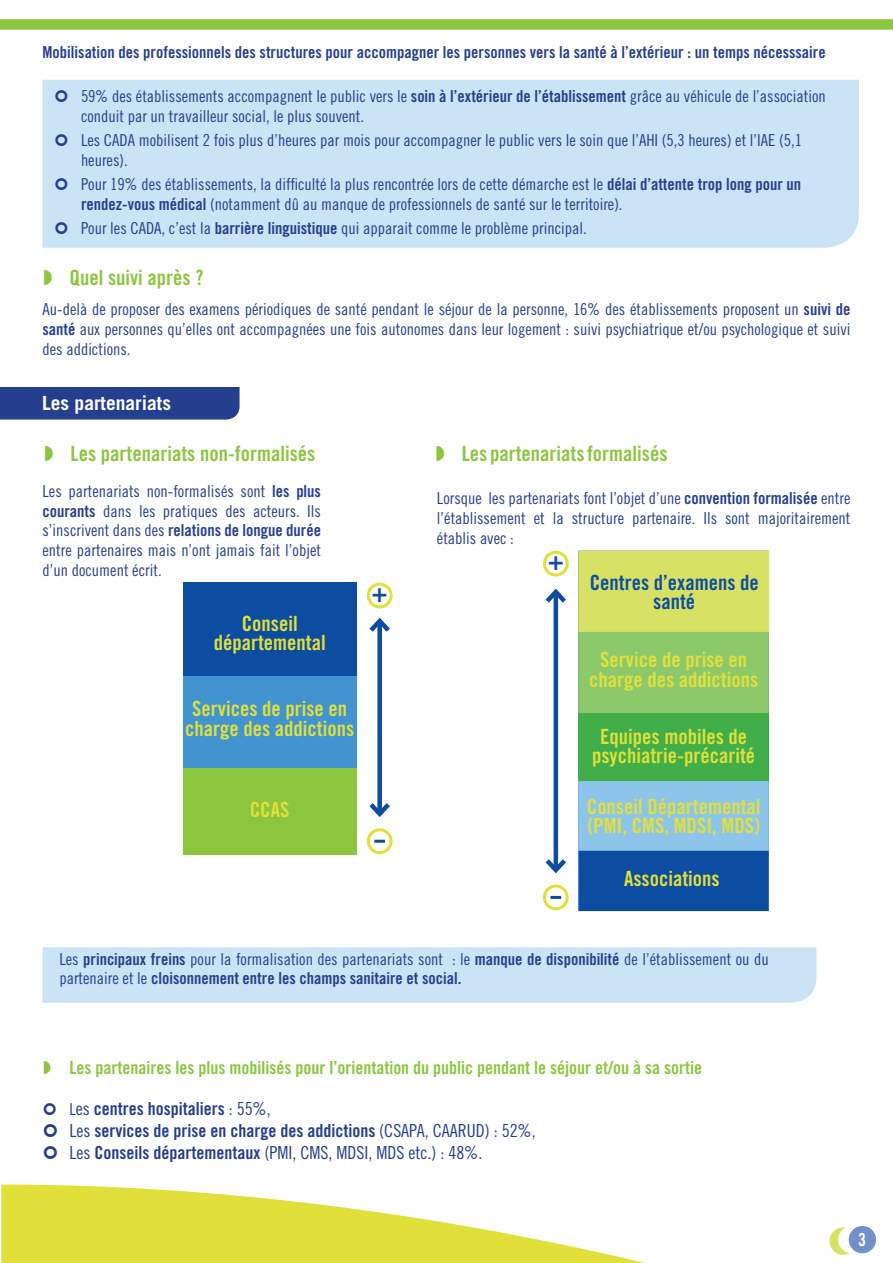
<style>
.page{position:relative;width:893px;height:1263px;background:#fff}
.page>*{position:absolute;margin:0;border:0;box-sizing:border-box;transform-origin:0 0}
.t1{font:27px "Trade Gothic LT Std Bd Cn 20";color:#0d4da1}
.t2{font:21px/19.5px "Trade Gothic LT Std Bd Cn 20";color:#e1e03b;text-align:center}
.t3{font:21px "Trade Gothic LT Std Bd Cn 20";color:#8bc63e}
.t4{font:21px/19.5px "Trade Gothic LT Std Bd Cn 20";color:#0d4da1;text-align:center}
.t5{font:700 19.5px "Trade Gothic LT Std";color:#fff}
.t6{font:18px/21.6px "Trade Gothic LT Std Bd Cn 20";color:#253f8e}
.t7{font:18px "Trade Gothic LT Std Bd Cn 20";color:#8bc63e}
.t8{font:18px "Trade Gothic LT Std Cn 18";color:#253f8e}
.t9{font:18px "Trade Gothic LT Std Bd Cn 20";color:#fff}
.t10{font:16.5px/19.8px "Trade Gothic LT Std Cn 18";color:#253f8e}
.t11{font:16.5px "Trade Gothic LT Std Bd Cn 20";color:#253f8e}
.s1{font-family:"Trade Gothic LT Std Bd Cn 20"}
.s2{font-family:"Trade Gothic LT Std Cn 18"}
.s3{font-family:"Trade Gothic LT Std Cn 18";font-size:16.5px}
</style>
<div class="page">
<svg style="left:1px;top:1184px;width:644px;height:79px;fill:#e1e03b"></svg>
<div style="left:829px;top:1227px;width:28px;height:28px;background:#d7e164;border-radius:50%"></div>
<div style="left:838px;top:1226px;width:27px;height:27px;background:#fff;border-radius:50%"></div>
<div style="left:849px;top:1226px;width:27px;height:27px;background:#7191ca;border-radius:50%"></div>
<div style="left:0;top:19px;width:893px;height:11px;background:#8bc63e"></div>
<div style="left:43px;top:80px;width:816px;height:168px;background:#cae3f5"></div>
<div style="left:0;top:387px;width:240px;height:33px;background:#253f8e"></div>
<div style="left:183px;top:583px;width:173px;height:94px;background:#0d4da1"></div>
<div style="left:183px;top:677px;width:174px;height:91px;background:#4194d0"></div>
<div style="left:183px;top:768px;width:173px;height:86px;background:#8bc63e"></div>
<div style="left:578px;top:551px;width:191px;height:360px;background:#0d4da1"></div>
<div style="left:578px;top:551px;width:191px;height:82px;background:#d7e164"></div>
<div style="left:578px;top:632px;width:191px;height:82px;background:#8cc96b"></div>
<div style="left:578px;top:713px;width:191px;height:70px;background:#40ae49"></div>
<div style="left:578px;top:781px;width:191px;height:70px;background:#8cc4ea"></div>
<div style="left:43px;top:947px;width:773px;height:56px;background:#cae3f5"></div>
<div style="left:377px;top:621px;width:5px;height:193px;background:#0d4da1"></div>
<svg style="left:369px;top:617px;width:21px;height:19px"></svg>
<svg style="left:369px;top:798px;width:21px;height:19px"></svg>
<hr style="left:554px;top:592px;width:4px;height:278px;background:#0d4da1">
<svg style="left:545px;top:588px;width:21px;height:19px"></svg>
<svg style="left:545px;top:854px;width:21px;height:20px"></svg>
<div style="left:367px;top:583px;width:26px;height:25px;border:3px solid #e1e03b;border-radius:50%"></div>
<div style="left:367px;top:828px;width:26px;height:26px;border:3px solid #e1e03b;border-radius:50%"></div>
<div style="left:543px;top:884px;width:26px;height:26px;border:3px solid #e1e03b;border-radius:50%"></div>
<div style="left:543px;top:551px;width:26px;height:25px;border:3px solid #e1e03b;border-radius:50%"></div>
<svg style="left:374px;top:840px;width:11px;height:3px"></svg>
<svg style="left:550px;top:896px;width:11px;height:3px"></svg>
<svg style="left:55px;top:90px;width:12px;height:12px"></svg>
<svg style="left:55px;top:134px;width:12px;height:12px"></svg>
<svg style="left:55px;top:178px;width:12px;height:12px"></svg>
<svg style="left:55px;top:222px;width:12px;height:12px"></svg>
<p class="t11" style="left:43px;top:42px;width:785px">Mobilisation des professionnels des structures pour accompagner les personnes vers la santé à l’extérieur : un temps nécesssaire</p>
<p class="t10" style="left:81px;top:86px;width:746px">59% des établissements accompagnent le public vers le <span class="s1">soin à l’extérieur de l’établissement</span> grâce au véhicule de l’association conduit par un travailleur social, le plus souvent.</p>
<p class="t10" style="left:81px;top:130px;width:723px">Les CADA mobilisent 2 fois plus d’heures par mois pour accompagner le public vers le soin que l’AHI (5,3 heures) et l’IAE (5,1 heures).</p>
<p class="t10" style="left:81px;top:174px;width:722px">Pour 19% des établissements, la difficulté la plus rencontrée lors de cette démarche est le <span class="s1">délai d’attente trop long pour un rendez-vous médical</span> (notamment dû au manque de professionnels de santé sur le territoire).</p>
<p class="t10" style="left:81px;top:218px;width:507px">Pour les CADA, c’est la <span class="s1">barrière linguistique</span> qui apparait comme le problème principal.</p>
<p class="t3" style="left:70px;top:265px;width:136px">Quel suivi après ?</p>
<p class="t10" style="left:43px;top:299px;width:809px;text-align:justify">Au-delà de proposer des examens périodiques de santé pendant le séjour de la personne, 16% des établissements proposent un <span class="s1">suivi de santé</span> aux personnes qu’elles ont accompagnées une fois autonomes dans leur logement : suivi psychiatrique et/ou psychologique et suivi des addictions.</p>
<p class="t5" style="left:42px;top:391px;width:130px">Les partenariats</p>
<p class="t3" style="left:71px;top:441px;width:246px">Les partenariats non-formalisés</p>
<p class="t10" style="left:43px;top:481px;width:280px">Les partenariats non-formalisés sont <span class="s1">les plus courants</span> dans les pratiques des acteurs. Ils</p>
<p class="t11" style="left:43px;top:520px;width:280px"><span class="s2">s’inscrivent dans des</span> relations de longue durée</p>
<p class="t10" style="left:43px;top:540px;width:280px">entre partenaires mais n’ont jamais fait l’objet d’un document écrit.</p>
<p class="t2" style="left:214px;top:613px;width:113px">Conseil départemental</p>
<p class="t2" style="left:185px;top:699px;width:171px">Services de prise en charge des addictions</p>
<h1 class="t1" style="left:372px;top:576px;width:18px">+</h1>
<p class="t2" style="left:250px;top:800px;width:41px">CCAS</p>
<p class="t3" style="left:462px;top:440px;width:207px">Les partenariats formalisés</p>
<p class="t10" style="left:437px;top:488px;width:415px;text-align:justify">Lorsque les partenariats font l’objet d’une <span class="s1">convention formalisée</span> entre l’établissement et la structure partenaire. Ils sont majoritairement établis avec :</p>
<h1 class="t1" style="left:548px;top:544px;width:18px">+</h1>
<p class="t4" style="left:590px;top:572px;width:171px">Centres d’examens de santé</p>
<p class="t2" style="left:589px;top:650px;width:171px">Service de prise en charge des addictions</p>
<p class="t2" style="left:592px;top:726px;width:165px">Equipes mobiles de psychiatrie-précarité</p>
<p class="t2" style="left:587px;top:796px;width:175px;text-align:left">Conseil Départemental (PMI, CMS, MDSI, MDS)</p>
<p class="t2" style="left:624px;top:869px;width:97px">Associations</p>
<p class="t10" style="left:59px;top:948px;width:711px">Les <span class="s1">principaux freins</span> pour la formalisation des partenariats sont : le <span class="s1">manque de disponibilité</span> de l’établissement ou du</p>
<p class="t11" style="left:59px;top:968px;width:404px"><span class="s2">partenaire et le</span> cloisonnement entre les champs sanitaire et social.</p>
<p class="t7" style="left:70px;top:1057px;width:634px">Les partenaires les plus mobilisés pour l’orientation du public pendant le séjour et/ou à sa sortie</p>
<p class="t6" style="left:70px;top:1098px;width:468px"><span class="s3">L</span><span class="s2">es</span> centres hospitaliers <span class="s2">: 55%,<br>Les</span> services de prise en charge des addictions <span class="s2">(CSAPA, CAARUD) : 52%,</span></p>
<p class="t8" style="left:70px;top:1141px;width:414px">Les <span class="s1">Conseils départementaux</span> (PMI, CMS, MDSI, MDS etc.) : 48%.</p>
<p class="t9" style="left:858px;top:1228px;width:9px">3</p>
</div>
